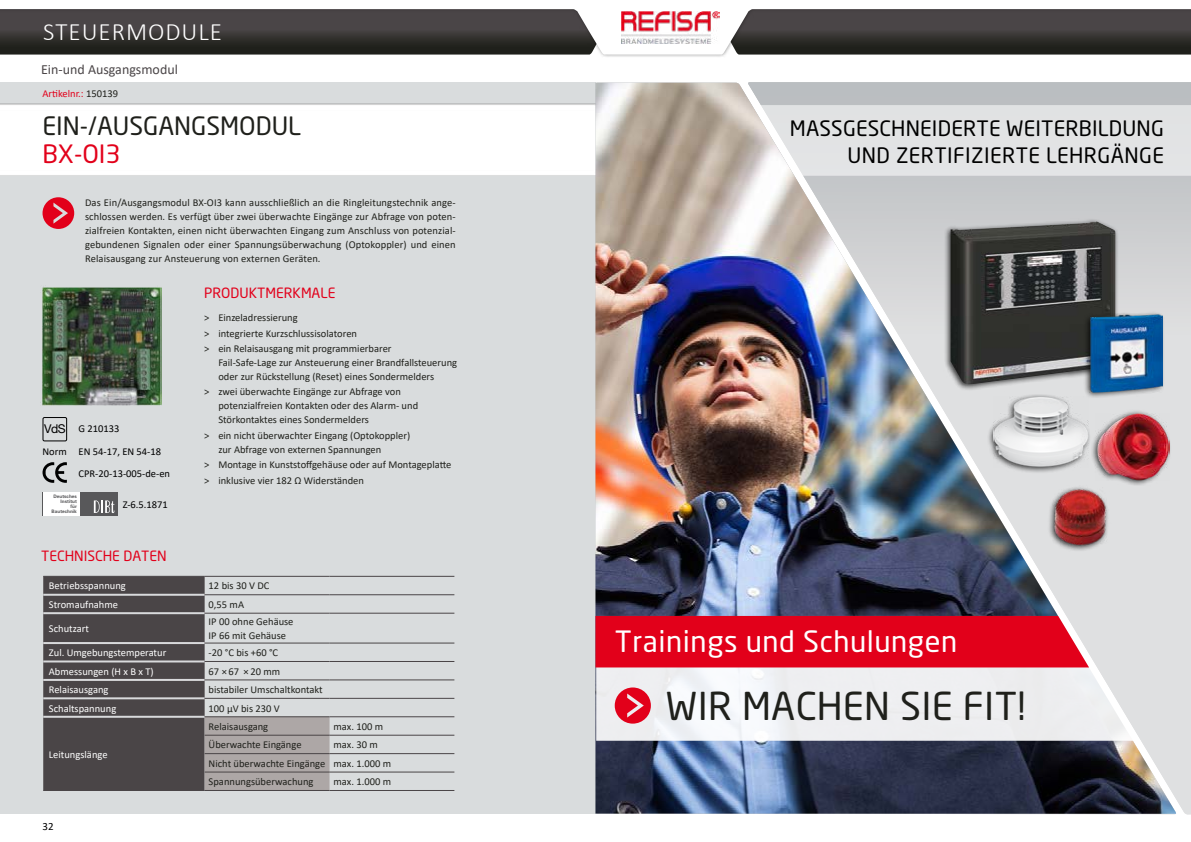
<style>
.page{position:relative;width:1191px;height:842px;background:#fff}
.page>*{position:absolute;margin:0;border:0;box-sizing:border-box;transform-origin:0 0}
.t1{font:38px "Neo Sans Std";letter-spacing:.01em;color:#1f201b}
.t2{font:29px "Neo Sans Std";letter-spacing:.02em;color:#fff}
.t3{font:25px "Neo Sans Std";color:#1f201b}
.t4{font:300 25px "Calibri";letter-spacing:.04em;color:#fff}
.t5{font:25px "Neo Sans Std";color:#e2001a}
.t6{font:21px/27px "Neo Sans Std";letter-spacing:.01em;color:#000;text-align:right}
.t7{font:14px "Neo Sans Std";color:#e2001a}
.t8{font:14px "Calibri";color:#4a4547}
.t9{font:11px "Calibri";color:#000}
.t10{font:10.5px/14px "Calibri";color:#1f201b}
.t11{font:10.5px "Calibri";color:#fff}
.t12{font:10.5px "Calibri";color:#000}
.t13{font:10.5px "Calibri";color:#e2001a}
.t14{font:700 4.7px/5px "Univers";color:#58585a;text-align:right}
.s1{color:#1f201b}
.s2{font-family:"Helvetica Neue";font-size:12.2px}
</style>
<div class="page">
<div style="left:0;top:0;width:1191px;height:58px;background:#000;opacity:.4"></div>
<svg style="left:0;top:0;width:1191px;height:55px"></svg>
<div style="left:0;top:82px;width:595px;height:732px;background:#d9dcdd"></div>
<svg style="left:748px;top:82px;width:443px;height:732px;background:#d9dadb"></svg>
<img style="left:595px;top:83px;width:581px;height:731px">
<svg style="left:596px;top:616px;width:538px;height:125px;fill:#eeeef1"></svg>
<svg style="left:615px;top:687px;width:36px;height:37px"></svg>
<div style="left:595px;top:616px;width:494px;height:51px;background:#e2001a"></div>
<div style="left:759px;top:105px;width:432px;height:71px;background:#e2e3e4"></div>
<div style="left:943px;top:219px;width:176px;height:173px;background:#000;opacity:.75"></div>
<img style="left:950px;top:221px;width:165px;height:164px">
<img style="left:622px;top:12px;width:97px;height:31px">
<div style="left:0;top:97px;width:605px;height:80px;background:#000;opacity:.75"></div>
<svg style="left:43px;top:197px;width:31px;height:32px"></svg>
<svg style="left:43px;top:577px;width:286px;height:213px"></svg>
<hr style="left:43px;top:594px;width:162px;height:2px;background:#d9dadc">
<hr style="left:43px;top:612px;width:162px;height:2px;background:#d9dadc">
<hr style="left:43px;top:642px;width:162px;height:2px;background:#d9dadc">
<hr style="left:43px;top:660px;width:162px;height:2px;background:#d9dadc">
<hr style="left:43px;top:679px;width:162px;height:2px;background:#d9dadc">
<hr style="left:43px;top:697px;width:162px;height:2px;background:#d9dadc">
<hr style="left:43px;top:716px;width:162px;height:2px;background:#d9dadc">
<hr style="left:43px;top:790px;width:162px;height:1px;background:#4a4547">
<hr style="left:43px;top:576px;width:162px;height:1px;background:#4a4547">
<hr style="left:205px;top:576px;width:124px;height:1px;background:#4a4547">
<hr style="left:329px;top:576px;width:125px;height:1px;background:#4a4547">
<hr style="left:205px;top:594px;width:124px;height:1px;background:#4a4547">
<hr style="left:329px;top:594px;width:125px;height:1px;background:#4a4547">
<hr style="left:205px;top:613px;width:124px;height:1px;background:#4a4547">
<hr style="left:329px;top:613px;width:125px;height:1px;background:#4a4547">
<hr style="left:205px;top:642px;width:124px;height:1px;background:#4a4547">
<hr style="left:329px;top:642px;width:125px;height:1px;background:#4a4547">
<hr style="left:205px;top:661px;width:124px;height:1px;background:#4a4547">
<hr style="left:329px;top:661px;width:125px;height:1px;background:#4a4547">
<hr style="left:205px;top:679px;width:124px;height:1px;background:#4a4547">
<hr style="left:329px;top:679px;width:125px;height:1px;background:#4a4547">
<hr style="left:205px;top:698px;width:124px;height:1px;background:#4a4547">
<hr style="left:329px;top:698px;width:125px;height:1px;background:#4a4547">
<hr style="left:205px;top:716px;width:124px;height:1px;background:#4a4547">
<hr style="left:329px;top:716px;width:125px;height:1px;background:#4a4547">
<hr style="left:205px;top:735px;width:124px;height:1px;background:#4a4547">
<hr style="left:329px;top:735px;width:125px;height:1px;background:#4a4547">
<hr style="left:205px;top:753px;width:124px;height:1px;background:#4a4547">
<hr style="left:329px;top:753px;width:125px;height:1px;background:#4a4547">
<hr style="left:205px;top:771px;width:124px;height:1px;background:#4a4547">
<hr style="left:329px;top:771px;width:125px;height:1px;background:#4a4547">
<hr style="left:205px;top:790px;width:124px;height:1px;background:#4a4547">
<hr style="left:329px;top:790px;width:125px;height:1px;background:#4a4547">
<img style="left:42px;top:287px;width:119px;height:118px">
<div style="left:43px;top:417px;width:24px;height:24px;border:1px solid #000"></div>
<svg style="left:43px;top:462px;width:23px;height:21px"></svg>
<div style="left:43px;top:493px;width:74px;height:23px;background:#fff"></div>
<div style="left:80px;top:493px;width:37px;height:23px;background:#58585a"></div>
<svg style="left:94px;top:500px;width:20px;height:13px"></svg>
<div style="left:1083px;top:312px;width:82px;height:87px;background:#000;opacity:.75"></div>
<img style="left:1089px;top:314px;width:73px;height:78px">
<div style="left:987px;top:394px;width:103px;height:79px;background:#000;opacity:.75"></div>
<img style="left:993px;top:396px;width:95px;height:71px">
<img style="left:1040px;top:479px;width:79px;height:77px">
<div style="left:1090px;top:410px;width:81px;height:77px;background:#000;opacity:.75"></div>
<img style="left:1095px;top:413px;width:74px;height:68px">
<h3 class="t4" style="left:43px;top:17px;width:180px">STEUERMODULE</h3>
<h3 class="t8" style="left:41px;top:59px;width:138px">Ein-und Ausgangsmodul</h3>
<p class="t13" style="left:43px;top:87px;width:77px">Artikelnr.: <span class="s1">150139</span></p>
<h3 class="t3" style="left:43px;top:111px;width:260px">EIN-/AUSGANGSMODUL</h3>
<h3 class="t5" style="left:43px;top:139px;width:80px">BX-OI3</h3>
<p class="t10" style="left:85px;top:195px;width:372px;text-align:justify">Das Ein/Ausgangsmodul BX-OI3 kann ausschließlich an die Ringleitungstechnik ange&shy;schlossen werden. Es verfügt über zwei überwachte Eingänge zur Abfrage von poten&shy;zialfreien Kontakten, einen nicht überwachten Eingang zum Anschluss von potenzial&shy;gebundenen Signalen oder einer Spannungsüberwachung (Optokoppler) und einen Relaisausgang zur Ansteuerung von externen Geräten.</p>
<h3 class="t7" style="left:204px;top:284px;width:133px">PRODUKTMERKMALE</h3>
<p class="t10" style="left:204px;top:310px;width:189px;line-height:15.4px">&gt; Einzeladressierung<br>&gt; integrierte Kurzschlussisolatoren<br>&gt; ein Relaisausgang mit programmierbarer</p>
<p class="t10" style="left:218px;top:355px;width:240px">Fail-Safe-Lage zur Ansteuerung einer Brandfallsteuerung oder zur Rückstellung (Reset) eines Sondermelders</p>
<p class="t10" style="left:218px;top:385px;width:201px;text-indent:-14px">&gt; zwei überwachte Eingänge zur Abfrage von potenzialfreien Kontakten oder des Alarm- und<br>Störkontaktes eines Sondermelders</p>
<p class="t10" style="left:218px;top:428px;width:193px;text-indent:-14px">&gt; ein nicht überwachter Eingang (Optokoppler) zur Abfrage von externen Spannungen</p>
<p class="t10" style="left:204px;top:457px;width:249px;line-height:15.4px">&gt; Montage in Kunststoffgehäuse oder auf Montageplatte &gt; inklusive vier 182 Ω Widerständen</p>
<p class="t12" style="left:44px;top:421px;width:77px"><span class="s2">VdS</span> G 210133</p>
<p class="t12" style="left:43px;top:444px;width:120px">Norm EN 54-17, EN 54-18</p>
<p class="t12" style="left:79px;top:466px;width:93px">CPR-20-13-005-de-en</p>
<p class="t14" style="left:52px;top:494px;width:27px">Deutsches<br>Institut<br>für<br>Bautechnik</p>
<p class="t12" style="left:123px;top:497px;width:47px">Z-6.5.1871</p>
<h3 class="t7" style="left:41px;top:547px;width:127px">TECHNISCHE DATEN</h3>
<p class="t11" style="left:49px;top:579px;width:78px">Betriebsspannung</p>
<p class="t10" style="left:209px;top:579px;width:62px">12 bis 30 V DC</p>
<p class="t11" style="left:49px;top:597px;width:71px">Stromaufnahme</p>
<p class="t10" style="left:209px;top:597px;width:37px">0,55 mA</p>
<p class="t11" style="left:49px;top:621px;width:41px">Schutzart</p>
<p class="t10" style="left:209px;top:614px;width:86px">IP 00 ohne Gehäuse<br>IP 66 mit Gehäuse</p>
<p class="t11" style="left:49px;top:645px;width:119px">Zul. Umgebungstemperatur</p>
<p class="t10" style="left:209px;top:645px;width:71px">-20 °C bis +60 °C</p>
<p class="t11" style="left:49px;top:664px;width:106px">Abmessungen (H x B x T)</p>
<p class="t10" style="left:209px;top:664px;width:73px">67 × 67 × 20 mm</p>
<p class="t11" style="left:49px;top:682px;width:61px">Relaisausgang</p>
<p class="t10" style="left:209px;top:682px;width:116px">bistabiler Umschaltkontakt</p>
<p class="t11" style="left:49px;top:701px;width:69px">Schaltspannung</p>
<p class="t10" style="left:209px;top:701px;width:73px">100 μV bis 230 V</p>
<p class="t11" style="left:49px;top:747px;width:60px">Leitungslänge</p>
<p class="t10" style="left:209px;top:719px;width:61px">Relaisausgang</p>
<p class="t10" style="left:333px;top:719px;width:51px">max. 100 m</p>
<p class="t10" style="left:209px;top:738px;width:94px">Überwachte Eingänge</p>
<p class="t10" style="left:209px;top:735px;width:184px;line-height:18.4px;text-indent:125px">max. 30 m<br>Nicht überwachte Eingänge max. 1.000 m<br>Spannungsüberwachung</p>
<p class="t10" style="left:333px;top:774px;width:59px">max. 1.000 m</p>
<p class="t9" style="left:43px;top:819px;width:13px">32</p>
<h3 class="t6" style="left:790px;top:114px;width:375px">MASSGESCHNEIDERTE WEITERBILDUNG<br>UND ZERTIFIZIERTE LEHRGÄNGE</h3>
<h2 class="t2" style="left:615px;top:623px;width:344px">Trainings und Schulungen</h2>
<h1 class="t1" style="left:666px;top:683px;width:361px">WIR MACHEN SIE FIT!</h1>
</div>
